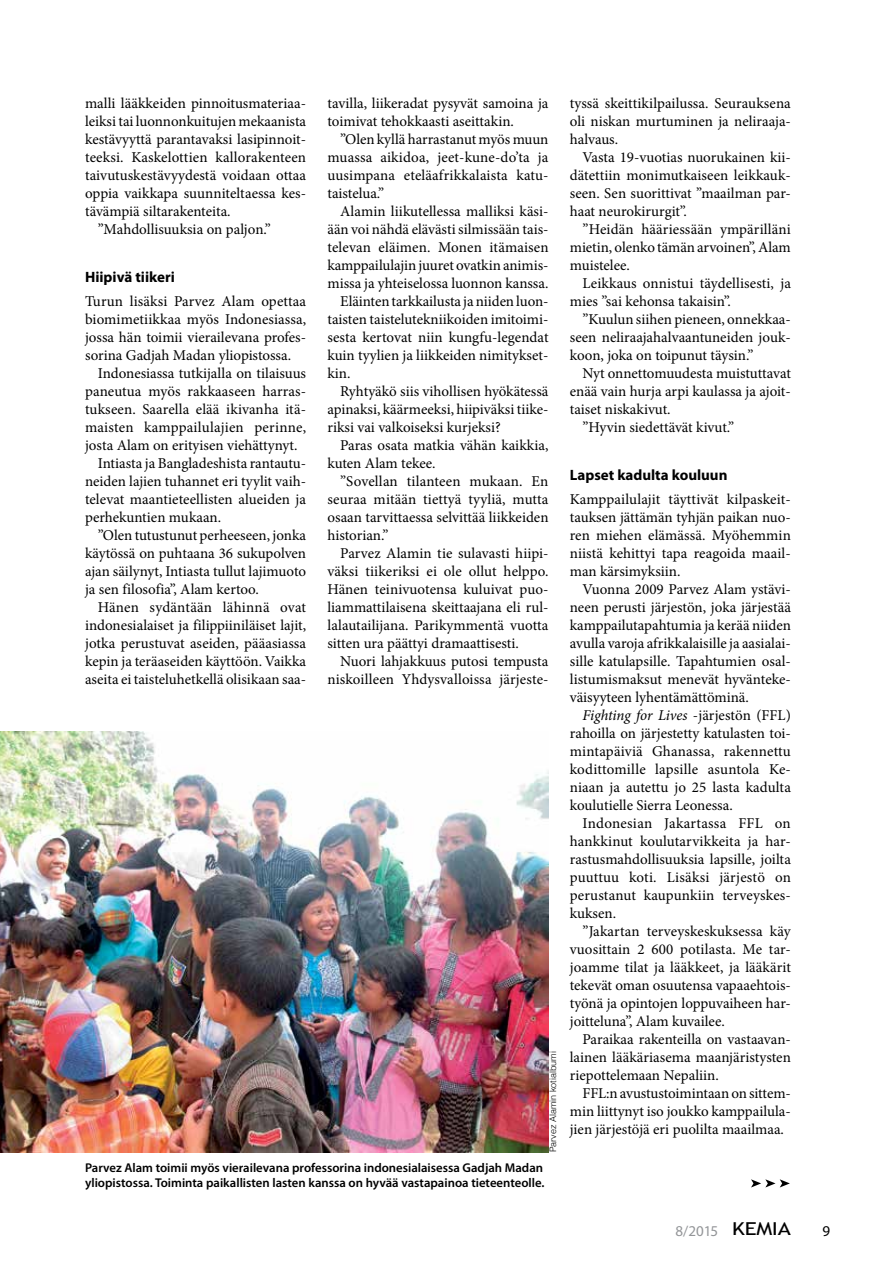
<style>
.page{position:relative;width:893px;height:1263px;background:#fff}
.page>*{position:absolute;margin:0;border:0;box-sizing:border-box;transform-origin:0 0}
.t1{font:15px/18px "Minion Pro";color:#000;text-align:justify}
.t2{font:700 15px "Myriad Pro";color:#000}
.t3{font:15px "Myriad Pro";color:#939598}
.t4{font:15px "Myriad Pro";color:#000}
.t5{font:600 12.75px/15px "Myriad Pro";color:#000}
.t6{font:300 9px "Helvetica";color:#000}
.s1{font-style:italic}
.s2{font-family:"Trebuchet MS";font-size:17.85px;color:#000}
</style>
<div class="page">
<img style="left:0;top:731px;width:549px;height:421px">
<svg style="left:751px;top:1179px;width:39px;height:8px"></svg>
<p class="t1" style="left:85px;top:94px;width:223px">malli lääkkeiden pinnoitusmateriaa-</p>
<p class="t1" style="left:85px;top:112px;width:223px">leiksi tai luonnonkuitujen mekaanista</p>
<p class="t1" style="left:85px;top:130px;width:223px">kestävyyttä parantavaksi lasipinnoit-</p>
<p class="t1" style="left:85px;top:148px;width:223px">teeksi. Kaskelottien kallorakenteen</p>
<p class="t1" style="left:85px;top:166px;width:223px">taivutuskestävyydestä voidaan ottaa</p>
<p class="t1" style="left:85px;top:184px;width:223px">oppia vaikkapa suunniteltaessa kes-</p>
<p class="t1" style="left:85px;top:202px;width:147px">tävämpiä siltarakenteita.</p>
<p class="t1" style="left:98px;top:220px;width:175px">”Mahdollisuuksia on paljon.”</p>
<p class="t2" style="left:85px;top:268px;width:91px">Hiipivä tiikeri</p>
<p class="t1" style="left:85px;top:292px;width:223px">Turun lisäksi Parvez Alam opettaa</p>
<p class="t1" style="left:85px;top:310px;width:223px">biomimetiikkaa myös Indonesiassa,</p>
<p class="t1" style="left:85px;top:328px;width:223px">jossa hän toimii vierailevana profes-</p>
<p class="t1" style="left:85px;top:346px;width:208px">sorina Gadjah Madan yliopistossa.</p>
<p class="t1" style="left:98px;top:364px;width:210px">Indonesiassa tutkijalla on tilaisuus</p>
<p class="t1" style="left:85px;top:382px;width:223px">paneutua myös rakkaaseen harras-</p>
<p class="t1" style="left:85px;top:400px;width:223px">tukseen. Saarella elää ikivanha itä-</p>
<p class="t1" style="left:85px;top:418px;width:223px">maisten kamppailulajien perinne,</p>
<p class="t1" style="left:85px;top:436px;width:214px">josta Alam on erityisen viehättynyt.</p>
<p class="t1" style="left:98px;top:454px;width:210px">Intiasta ja Bangladeshista rantautu-</p>
<p class="t1" style="left:85px;top:472px;width:223px">neiden lajien tuhannet eri tyylit vaih-</p>
<p class="t1" style="left:85px;top:490px;width:223px">televat maantieteellisten alueiden ja</p>
<p class="t1" style="left:85px;top:508px;width:138px">perhekuntien mukaan.</p>
<p class="t1" style="left:98px;top:526px;width:210px">”Olen tutustunut perheeseen, jonka</p>
<p class="t1" style="left:85px;top:544px;width:223px">käytössä on puhtaana 36 sukupolven</p>
<p class="t1" style="left:85px;top:562px;width:223px">ajan säilynyt, Intiasta tullut lajimuoto</p>
<p class="t1" style="left:85px;top:580px;width:175px">ja sen filosofia”, Alam kertoo.</p>
<p class="t1" style="left:98px;top:598px;width:210px">Hänen sydäntään lähinnä ovat</p>
<p class="t1" style="left:85px;top:616px;width:223px">indonesialaiset ja filippiiniläiset lajit,</p>
<p class="t1" style="left:85px;top:634px;width:222px">jotka perustuvat aseiden, pääasiassa</p>
<p class="t1" style="left:85px;top:652px;width:223px">kepin ja teräaseiden käyttöön. Vaikka</p>
<p class="t1" style="left:85px;top:670px;width:223px">aseita ei taisteluhetkellä olisikaan saa-</p>
<p class="t1" style="left:327px;top:94px;width:223px">tavilla, liikeradat pysyvät samoina ja toimivat tehokkaasti aseittakin.</p>
<p class="t1" style="left:327px;top:130px;width:223px;text-indent:13px">”Olen kyllä harrastanut myös muun muassa aikidoa, jeet-kune-do’ta ja uusimpana eteläafrikkalaista katu&shy;taistelua.”</p>
<p class="t1" style="left:340px;top:202px;width:210px">Alamin liikutellessa malliksi käsi-</p>
<p class="t1" style="left:327px;top:220px;width:223px">ään voi nähdä elävästi silmissään tais-</p>
<p class="t1" style="left:327px;top:238px;width:223px">televan eläimen. Monen itämaisen</p>
<p class="t1" style="left:327px;top:256px;width:223px">kamppailulajin juuret ovatkin animis-</p>
<p class="t1" style="left:327px;top:274px;width:223px">missa ja yhteiselossa luonnon kanssa.</p>
<p class="t1" style="left:340px;top:292px;width:210px">Eläinten tarkkailusta ja niiden luon-</p>
<p class="t1" style="left:327px;top:310px;width:223px">taisten taistelutekniikoiden imitoimi-</p>
<p class="t1" style="left:327px;top:328px;width:223px">sesta kertovat niin kungfu-legendat</p>
<p class="t1" style="left:327px;top:346px;width:223px">kuin tyylien ja liikkeiden nimitykset-</p>
<p class="t1" style="left:327px;top:364px;width:25px">kin.</p>
<p class="t1" style="left:340px;top:382px;width:210px">Ryhtyäkö siis vihollisen hyökätessä</p>
<p class="t1" style="left:327px;top:400px;width:223px">apinaksi, käärmeeksi, hiipiväksi tiike-</p>
<p class="t1" style="left:327px;top:418px;width:175px">riksi vai valkoiseksi kurjeksi?</p>
<p class="t1" style="left:340px;top:436px;width:210px">Paras osata matkia vähän kaikkia,</p>
<p class="t1" style="left:327px;top:454px;width:110px">kuten Alam tekee.</p>
<p class="t1" style="left:340px;top:472px;width:210px">”Sovellan tilanteen mukaan. En</p>
<p class="t1" style="left:327px;top:490px;width:223px">seuraa mitään tiettyä tyyliä, mutta</p>
<p class="t1" style="left:327px;top:508px;width:223px">osaan tarvittaessa selvittää liikkeiden</p>
<p class="t1" style="left:327px;top:526px;width:63px">historian.”</p>
<p class="t1" style="left:340px;top:544px;width:210px">Parvez Alamin tie sulavasti hiipi-</p>
<p class="t1" style="left:327px;top:562px;width:223px">väksi tiikeriksi ei ole ollut helppo.</p>
<p class="t1" style="left:327px;top:580px;width:223px">Hänen teinivuotensa kuluivat puo-</p>
<p class="t1" style="left:327px;top:598px;width:223px">liammattilaisena skeittaajana eli rul-</p>
<p class="t1" style="left:327px;top:616px;width:223px">lalautailijana. Parikymmentä vuotta</p>
<p class="t1" style="left:327px;top:634px;width:193px">sitten ura päättyi dramaattisesti.</p>
<p class="t1" style="left:340px;top:652px;width:210px">Nuori lahjakkuus putosi tempusta</p>
<p class="t1" style="left:327px;top:670px;width:223px">niskoilleen Yhdysvalloissa järjeste-</p>
<p class="t6" style="left:546px;top:1152px;width:103px;rotate:-90deg">Parvez Alamin kotialbumi</p>
<p class="t5" style="left:85px;top:1161px;width:461px">Parvez Alam toimii myös vierailevana professorina indonesialaisessa Gadjah Madan yliopistossa. Toiminta paikallisten lasten kanssa on hyvää vastapainoa tieteenteolle.</p>
<p class="t1" style="left:570px;top:94px;width:223px">tyssä skeittikilpailussa. Seurauksena oli niskan murtuminen ja neliraaja&shy;halvaus.</p>
<p class="t1" style="left:570px;top:148px;width:223px;text-indent:13px">Vasta 19-vuotias nuorukainen kii&shy;dätettiin monimutkaiseen leikkauk&shy;seen. Sen suorittivat ”maailman par&shy;haat neurokirurgit”.</p>
<p class="t1" style="left:570px;top:220px;width:223px;text-indent:13px">”Heidän hääriessään ympärilläni mietin, olenko tämän arvoinen”, Alam muistelee.</p>
<p class="t1" style="left:570px;top:274px;width:223px;text-indent:13px">Leikkaus onnistui täydellisesti, ja mies ”sai kehonsa takaisin”.</p>
<p class="t1" style="left:570px;top:310px;width:223px;text-indent:13px">”Kuulun siihen pieneen, onnekkaa&shy;seen neliraajahalvaantuneiden jouk&shy;koon, joka on toipunut täysin.”</p>
<p class="t1" style="left:582px;top:364px;width:210px">Nyt onnettomuudesta muistuttavat</p>
<p class="t1" style="left:570px;top:382px;width:223px">enää vain hurja arpi kaulassa ja ajoit-</p>
<p class="t1" style="left:570px;top:400px;width:102px">taiset niskakivut.</p>
<p class="t1" style="left:582px;top:418px;width:153px">”Hyvin siedettävät kivut.”</p>
<p class="t2" style="left:570px;top:466px;width:159px">Lapset kadulta kouluun</p>
<p class="t1" style="left:570px;top:490px;width:223px">Kamppailulajit täyttivät kilpaskeit&shy;tauksen jättämän tyhjän paikan nuo&shy;ren miehen elämässä. Myöhemmin niistä kehittyi tapa reagoida maail&shy;man kärsimyksiin.</p>
<p class="t1" style="left:570px;top:580px;width:223px;text-indent:13px">Vuonna 2009 Parvez Alam ystävi&shy;neen perusti järjestön, joka järjestää kamppailutapahtumia ja kerää niiden avulla varoja afrikkalaisille ja aasialai&shy;sille katulapsille. Tapahtumien osal&shy;listumismaksut menevät hyvänteke&shy;väisyyteen lyhentämättöminä.</p>
<p class="t1" style="left:570px;top:706px;width:223px;text-indent:13px"><span class="s1">Fighting for Lives</span> -järjestön (FFL) rahoilla on järjestetty katulasten toi&shy;mintapäiviä Ghanassa, rakennettu kodittomille lapsille asuntola Ke&shy;niaan ja autettu jo 25 lasta kadulta koulutielle Sierra Leonessa.</p>
<p class="t1" style="left:570px;top:814px;width:223px;text-indent:13px">Indonesian Jakartassa FFL on hankkinut koulutarvikkeita ja har&shy;rastusmahdollisuuksia lapsille, joilta puuttuu koti. Lisäksi järjestö on perustanut kaupunkiin terveyskes&shy;kuksen.</p>
<p class="t1" style="left:570px;top:922px;width:223px;text-indent:13px">”Jakartan terveyskeskuksessa käy vuosittain 2 600 potilasta. Me tar&shy;joamme tilat ja lääkkeet, ja lääkärit tekevät oman osuutensa vapaaehtois&shy;työnä ja opintojen loppuvaiheen har&shy;joitteluna”, Alam kuvailee.</p>
<p class="t1" style="left:570px;top:1030px;width:223px;text-indent:13px">Paraikaa rakenteilla on vastaavan&shy;lainen lääkäriasema maanjäristysten riepottelemaan Nepaliin.</p>
<p class="t1" style="left:570px;top:1084px;width:223px;text-indent:13px">FFL:n avustustoimintaan on sittem&shy;min liittynyt iso joukko kamppailula&shy;jien järjestöjä eri puolilta maailmaa.</p>
<p class="t3" style="left:676px;top:1222px;width:117px">8/2015 <span class="s2">KEMIA</span></p>
<p class="t4" style="left:823px;top:1222px;width:9px">9</p>
</div>
